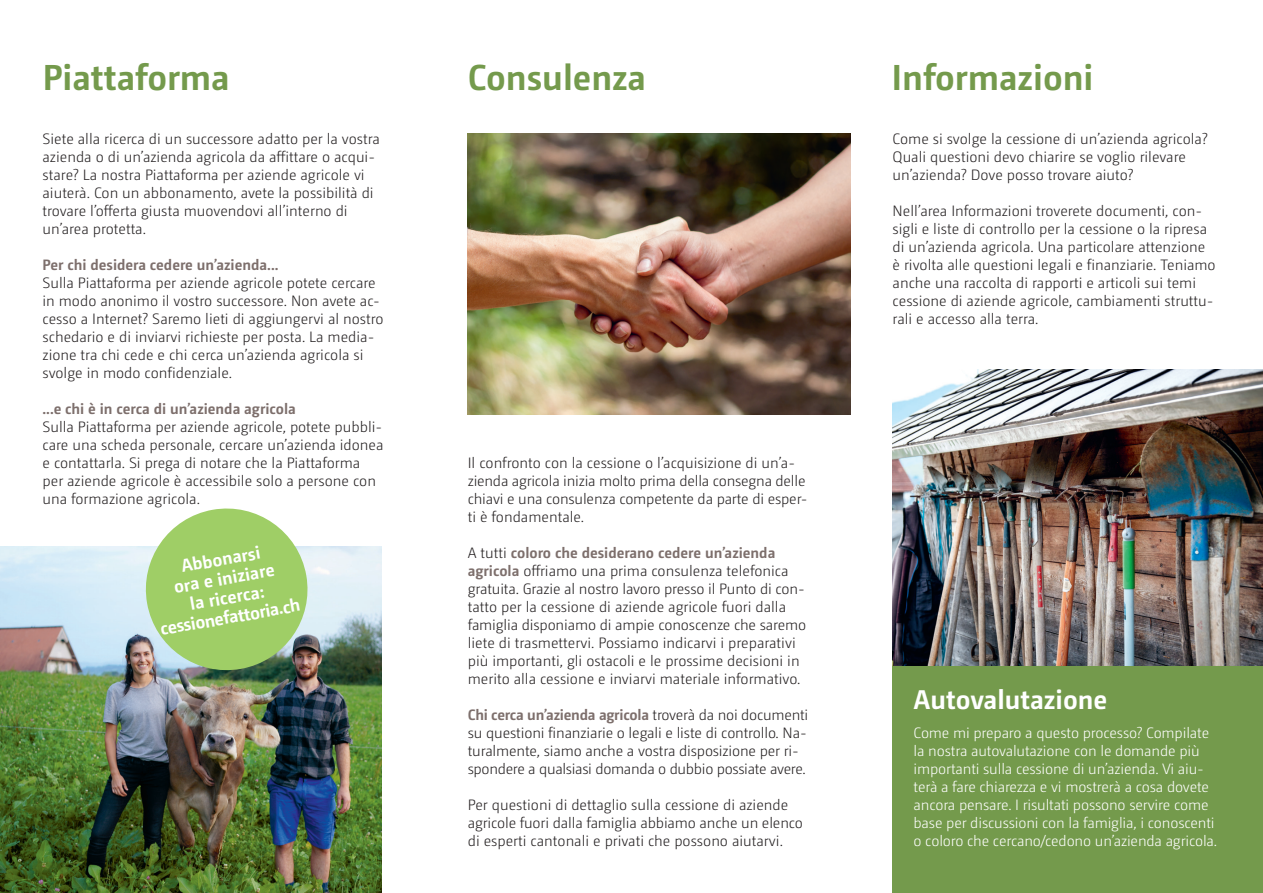
<style>
.page{position:relative;width:1263px;height:893px;background:#fff}
.page>*{position:absolute;margin:0;border:0;box-sizing:border-box;transform-origin:0 0}
.t1{font:700 36px "Camingo Dos";color:#749a4c}
.t2{font:700 27px "Camingo Dos";color:#fff}
.t3{font:700 18px/19.5px "Camingo Dos";color:#fff;text-align:center}
.t4{font:300 15px/18px "Camingo Dos Pro";color:#231f20}
.t5{font:300 15px/18px "Camingo Dos Pro";letter-spacing:-.01em;color:#fff}
.t6{font:700 15px "Camingo Dos";color:#7d6f6c}
.s1{font-family:"Camingo Dos Pro";font-weight:300;color:#231f20}
.s2{font-family:"Camingo Dos";font-weight:700;color:#7d6f6c}
</style>
<div class="page">
<div style="left:892px;top:665px;width:371px;height:228px;background:#749a4c"></div>
<img style="left:892px;top:370px;width:371px;height:296px">
<img style="left:0;top:546px;width:381px;height:347px">
<svg style="left:139px;top:508px;width:175px;height:169px;background:#a7ca83"></svg>
<img style="left:468px;top:134px;width:382px;height:280px">
<h1 class="t1" style="left:43px;top:55px;width:188px">Piattaforma</h1>
<h1 class="t1" style="left:468px;top:55px;width:180px">Consulenza</h1>
<p class="t4" style="left:43px;top:130px;width:339px">Siete alla ricerca di un successore adatto per la vostra azienda o di un’azienda agricola da affittare o acqui-- stare? La nostra Piattaforma per aziende agricole vi aiuterà. Con un abbonamento, avete la possibilità di trovare l’offerta giusta muovendovi all’interno di un’area protetta.</p>
<p class="t6" style="left:43px;top:256px;width:237px">Per chi desidera cedere un’azienda...</p>
<p class="t4" style="left:43px;top:274px;width:343px">Sulla Piattaforma per aziende agricole potete cercare in modo anonimo il vostro successore. Non avete ac&shy;cesso a Internet? Saremo lieti di aggiungervi al nostro schedario e di inviarvi richieste per posta. La media&shy;zione tra chi cede e chi cerca un’azienda agricola si svolge in modo confidenziale.</p>
<p class="t6" style="left:43px;top:400px;width:255px">...e chi è in cerca di un’azienda agricola</p>
<p class="t4" style="left:43px;top:418px;width:342px">Sulla Piattaforma per aziende agricole, potete pubbli&shy;care una scheda personale, cercare un’azienda idonea e contattarla. Si prega di notare che la Piattaforma per aziende agricole è accessibile solo a persone con una formazione agricola.</p>
<p class="t3" style="left:148px;top:562px;width:143px;rotate:-10deg">Abbonarsi<br>ora e iniziare<br>la ricerca: cessionefattoria.ch</p>
<p class="t4" style="left:468px;top:454px;width:341px">Il confronto con la cessione o l’acquisizione di un’a&shy;zienda agricola inizia molto prima della consegna delle chiavi e una consulenza competente da parte di esper&shy;ti è fondamentale.</p>
<p class="t6" style="left:468px;top:544px;width:309px"><span class="s1">A tutti</span> coloro che desiderano cedere un’azienda</p>
<p class="t4" style="left:468px;top:562px;width:340px"><span class="s2">agricola</span> offriamo una prima consulenza telefonica gratuita. Grazie al nostro lavoro presso il Punto di con&shy;tatto per la cessione di aziende agricole fuori dalla famiglia disponiamo di ampie conoscenze che saremo liete di trasmettervi. Possiamo indicarvi i preparativi più importanti, gli ostacoli e le prossime decisioni in merito alla cessione e inviarvi materiale informativo.</p>
<p class="t6" style="left:468px;top:706px;width:342px">Chi cerca un’azienda agricola <span class="s1">troverà da noi documenti</span></p>
<p class="t4" style="left:468px;top:724px;width:341px">su questioni finanziarie o legali e liste di controllo. Na&shy;turalmente, siamo anche a vostra disposizione per ri-- spondere a qualsiasi domanda o dubbio possiate avere.</p>
<p class="t4" style="left:468px;top:796px;width:337px">Per questioni di dettaglio sulla cessione di aziende agricole fuori dalla famiglia abbiamo anche un elenco di esperti cantonali e privati che possono aiutarvi.</p>
<h1 class="t1" style="left:892px;top:55px;width:203px">Informazioni</h1>
<p class="t4" style="left:892px;top:130px;width:317px">Come si svolge la cessione di un’azienda agricola?<br>Quali questioni devo chiarire se voglio rilevare un’azienda? Dove posso trovare aiuto?</p>
<p class="t4" style="left:892px;top:202px;width:325px">Nell’area Informazioni troverete documenti, con&shy;sigli e liste di controllo per la cessione o la ripresa di un’azienda agricola. Una particolare attenzione è rivolta alle questioni legali e finanziarie. Teniamo anche una raccolta di rapporti e articoli sui temi cessione di aziende agricole, cambiamenti struttu&shy;rali e accesso alla terra.</p>
<h2 class="t2" style="left:913px;top:683px;width:195px">Autovalutazione</h2>
<p class="t5" style="left:913px;top:724px;width:305px">Come mi preparo a questo processo? Compilate la nostra autovalutazione con le domande più importanti sulla cessione di un’azienda. Vi aiu&shy;terà a fare chiarezza e vi mostrerà a cosa dovete ancora pensare. I risultati possono servire come base per discussioni con la famiglia, i conoscenti o coloro che cercano/cedono un’azienda agricola.</p>
</div>
